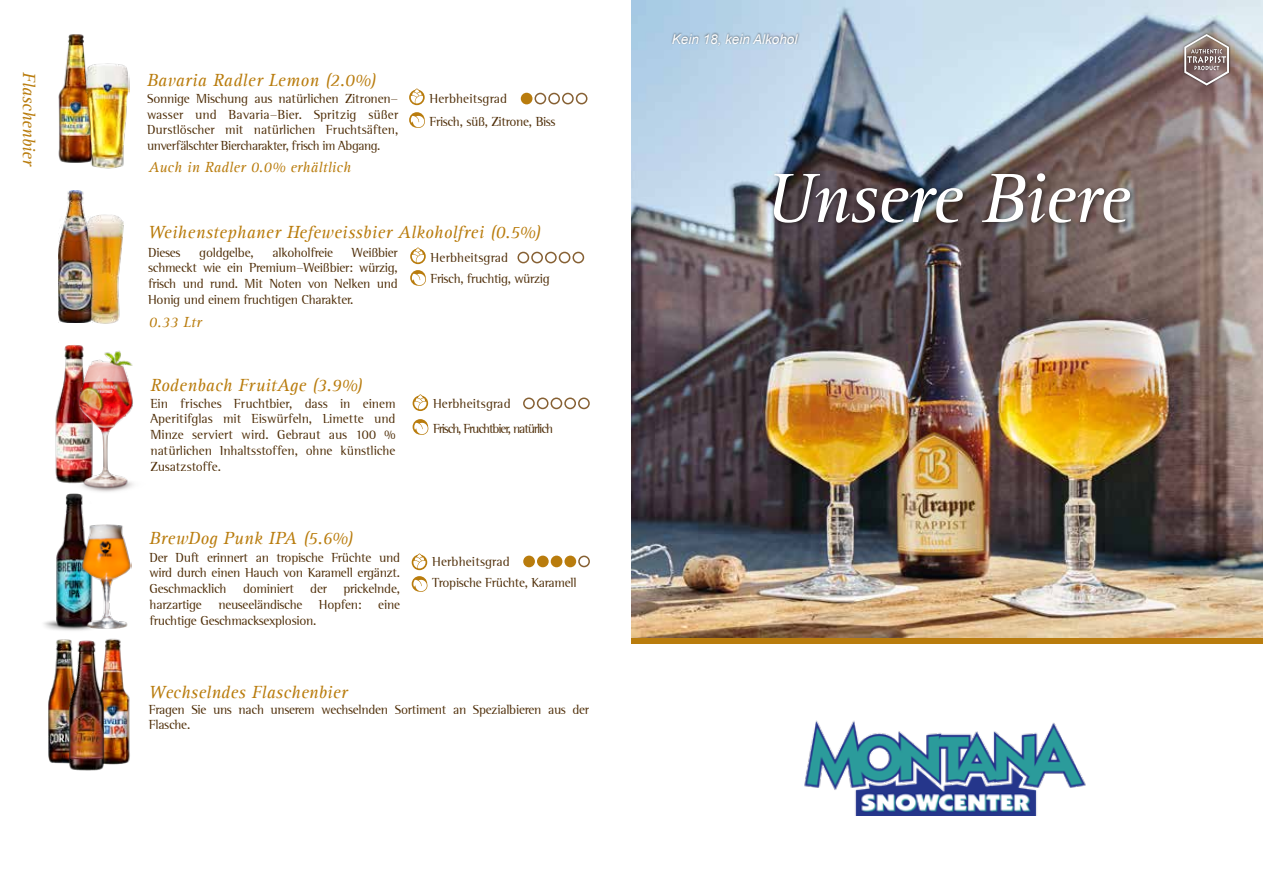
<style>
.page{position:relative;width:1263px;height:893px;background:#fff}
.page>*{position:absolute;margin:0;border:0;box-sizing:border-box;transform-origin:0 0}
.t1{font:72px "Rotis Serif Italic L Tedit";letter-spacing:-.02em;color:#fff}
.t2{font:18px "Rotis Serif Italic L Tedit";letter-spacing:.01em;color:#b97c0d}
.t3{font:italic 18px "Rotis Serif";color:#b97c0d}
.t4{font:15px "Rotis Serif Italic L Tedit";letter-spacing:.01em;color:#b97c0d}
.t5{font:13.5px/15.8px "Rotis Semi Serif L Tedit";letter-spacing:-.02em;color:#4e2d07}
.t6{font:13.5px/25.5px "Rotis Semi Serif L Tedit";letter-spacing:-.08em;color:#4e2d07}
.t7{font:italic 13.5px "Arial";color:#fff}
</style>
<div class="page">
<img style="left:631px;top:0;width:632px;height:638px">
<div style="left:1182px;top:33px;width:49px;height:54px;background:#000;opacity:.5"></div>
<svg style="left:1184px;top:34px;width:45px;height:52px"></svg>
<div style="left:631px;top:638px;width:632px;height:6px;background:#b97c0d"></div>
<img style="left:804px;top:720px;width:282px;height:95px">
<div style="left:771px;top:170px;width:364px;height:58px;background:#000;opacity:.5"></div>
<div style="left:671px;top:32px;width:129px;height:15px;background:#000;opacity:.5"></div>
<svg style="left:409px;top:88px;width:16px;height:17px"></svg>
<svg style="left:409px;top:112px;width:16px;height:16px"></svg>
<div style="left:521px;top:93px;width:11px;height:11px;background:#b97c0d;border-radius:50%"></div>
<div style="left:534px;top:93px;width:12px;height:11px;border:2px solid #866033;border-radius:50%"></div>
<div style="left:548px;top:93px;width:12px;height:11px;border:2px solid #866033;border-radius:50%"></div>
<div style="left:562px;top:93px;width:12px;height:11px;border:2px solid #866033;border-radius:50%"></div>
<div style="left:576px;top:93px;width:11px;height:11px;border:2px solid #866033;border-radius:50%"></div>
<img style="left:58px;top:34px;width:26px;height:129px">
<img style="left:81px;top:51px;width:48px;height:118px">
<svg style="left:410px;top:247px;width:16px;height:17px"></svg>
<svg style="left:410px;top:270px;width:16px;height:16px"></svg>
<div style="left:517px;top:252px;width:12px;height:11px;border:2px solid #866033;border-radius:50%"></div>
<div style="left:531px;top:252px;width:12px;height:11px;border:2px solid #866033;border-radius:50%"></div>
<div style="left:545px;top:252px;width:12px;height:11px;border:2px solid #866033;border-radius:50%"></div>
<div style="left:559px;top:252px;width:11px;height:11px;border:2px solid #866033;border-radius:50%"></div>
<div style="left:572px;top:252px;width:12px;height:11px;border:2px solid #866033;border-radius:50%"></div>
<img style="left:59px;top:190px;width:27px;height:132px">
<img style="left:86px;top:214px;width:38px;height:110px">
<svg style="left:413px;top:394px;width:15px;height:17px"></svg>
<svg style="left:413px;top:419px;width:15px;height:16px"></svg>
<div style="left:523px;top:398px;width:12px;height:11px;border:2px solid #866033;border-radius:50%"></div>
<div style="left:537px;top:398px;width:11px;height:11px;border:2px solid #866033;border-radius:50%"></div>
<div style="left:551px;top:398px;width:11px;height:11px;border:2px solid #866033;border-radius:50%"></div>
<div style="left:564px;top:398px;width:12px;height:11px;border:2px solid #866033;border-radius:50%"></div>
<div style="left:578px;top:398px;width:12px;height:11px;border:2px solid #866033;border-radius:50%"></div>
<img style="left:55px;top:380px;width:9px;height:100px">
<img style="left:64px;top:345px;width:70px;height:147px">
<svg style="left:412px;top:553px;width:15px;height:17px"></svg>
<svg style="left:412px;top:576px;width:15px;height:16px"></svg>
<div style="left:523px;top:556px;width:12px;height:11px;background:#b97c0d;border-radius:50%"></div>
<div style="left:537px;top:556px;width:12px;height:11px;background:#b97c0d;border-radius:50%"></div>
<div style="left:551px;top:556px;width:11px;height:11px;background:#b97c0d;border-radius:50%"></div>
<div style="left:564px;top:556px;width:12px;height:11px;background:#b97c0d;border-radius:50%"></div>
<div style="left:578px;top:556px;width:12px;height:11px;border:2px solid #866033;border-radius:50%"></div>
<img style="left:44px;top:480px;width:56px;height:151px">
<img style="left:80px;top:522px;width:52px;height:107px">
<img style="left:48px;top:639px;width:22px;height:125px">
<img style="left:92px;top:629px;width:38px;height:136px">
<img style="left:68px;top:640px;width:37px;height:131px">
<h2 class="t3" style="left:39px;top:72px;width:96px;rotate:90deg">Flaschenbier</h2>
<h2 class="t2" style="left:147px;top:70px;width:231px">Bavaria Radler Lemon (2.0%)</h2>
<p class="t5" style="left:147px;top:90px;width:253px;text-align:justify">Sonnige Mischung aus natürlichen Zitronen&shy;wasser und Bavaria-Bier. Spritzig süßer Durstlöscher mit natürlichen Fruchtsäften, unverfälschter Biercharakter, frisch im Abgang.</p>
<p class="t4" style="left:149px;top:159px;width:204px">Auch in Radler 0.0% erhältlich</p>
<p class="t5" style="left:430px;top:87px;width:128px;line-height:23px">Herbheitsgrad<br>Frisch, süß, Zitrone, Biss</p>
<h2 class="t2" style="left:148px;top:222px;width:394px">Weihenstephaner Hefeweissbier Alkoholfrei (0.5%)</h2>
<p class="t5" style="left:148px;top:244px;width:34px">Dieses</p>
<p class="t5" style="left:199px;top:244px;width:56px">goldgelbe,</p>
<p class="t5" style="left:272px;top:244px;width:62px">alkoholfreie</p>
<p class="t5" style="left:148px;top:244px;width:251px;text-align:justify;text-indent:204px">Weißbier schmeckt wie ein Premium-Weißbier: würzig, frisch und rund. Mit Noten von Nelken und Honig und einem fruchtigen Charakter.</p>
<p class="t4" style="left:149px;top:314px;width:54px">0.33 Ltr</p>
<p class="t5" style="left:431px;top:247px;width:121px;line-height:21px">Herbheitsgrad<br>Frisch, fruchtig, würzig</p>
<h2 class="t2" style="left:151px;top:375px;width:214px">Rodenbach FruitAge (3.9%)</h2>
<p class="t5" style="left:151px;top:395px;width:247px;text-align:justify">Ein frisches Fruchtbier, dass in einem Aperitifglas mit Eiswürfeln, Limette und Minze serviert wird. Gebraut aus 100 % natürlichen Inhaltsstoffen, ohne künstliche Zusatzstoffe.</p>
<h2 class="t2" style="left:150px;top:528px;width:205px">BrewDog Punk IPA (5.6%)</h2>
<p class="t5" style="left:150px;top:549px;width:252px;text-align:justify">Der Duft erinnert an tropische Früchte und wird durch einen Hauch von Karamell ergänzt.<br>Geschmacklich dominiert der prickelnde, harzartige neuseeländische Hopfen: eine fruchtige Geschmacksexplosion.</p>
<p class="t6" style="left:433px;top:390px;width:122px">Herbheitsgrad<br>Frisch, Fruchtbier, natürlich</p>
<p class="t5" style="left:432px;top:551px;width:146px;line-height:21px">Herbheitsgrad<br>Tropische Früchte, Karamell</p>
<h2 class="t2" style="left:149px;top:682px;width:200px">Wechselndes Flaschenbier</h2>
<p class="t5" style="left:149px;top:701px;width:442px">Fragen Sie uns nach unserem wechselnden Sortiment an Spezialbieren aus der<br>Flasche.</p>
<p class="t7" style="left:672px;top:30px;width:127px">Kein 18, kein Alkohol</p>
<h1 class="t1" style="left:765px;top:158px;width:366px">Unsere Biere</h1>
</div>
